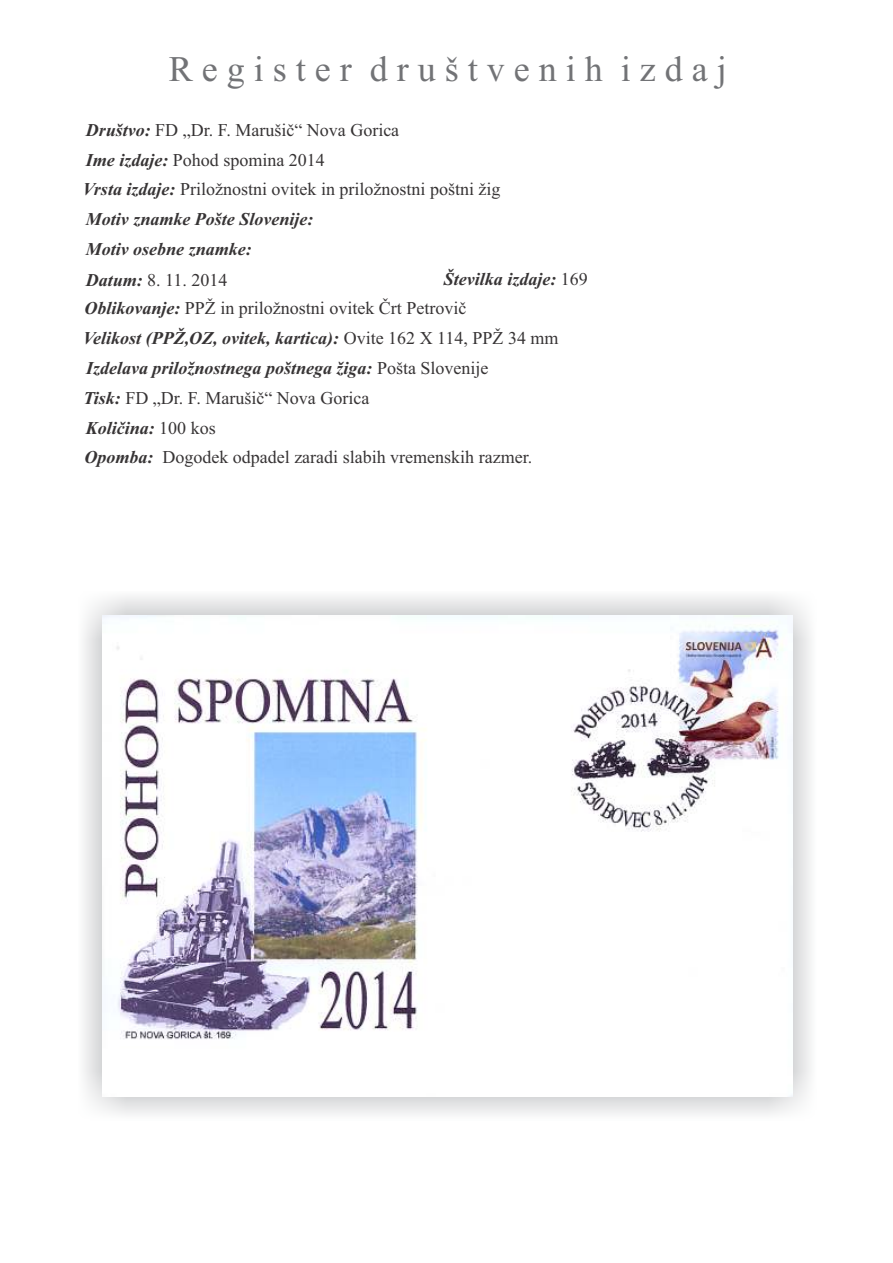
<style>
.page{position:relative;width:893px;height:1263px;background:#fff}
.page>*{position:absolute;margin:0;border:0;box-sizing:border-box;transform-origin:0 0}
.t1{font:36px "Times New Roman";color:#727376}
.t2{font:18px/29.5px "Times New Roman";color:#373435}
.t3{font:italic 700 18px/30.3px "Times New Roman";color:#373435}
.s1{font-weight:700;font-style:italic}
.s2{font-weight:400;font-style:normal}
</style>
<div class="page">
<img style="left:102px;top:616px;width:691px;height:481px">
<h1 class="t1" style="left:169px;top:56px;width:559px">R e g i s t e r d r u š t v e n i h i z d a j</h1>
<p class="t2" style="left:83px;top:117px;width:419px"><span class="s1">Društvo:</span> FD „Dr. F. Marušič“ Nova Gorica<br><span class="s1">Ime izdaje:</span> Pohod spomina 2014<br><span class="s1">Vrsta izdaje:</span> Priložnostni ovitek in priložnostni poštni žig</p>
<p class="t3" style="left:86px;top:206px;width:229px">Motiv znamke Pošte Slovenije:<br>Motiv osebne znamke:</p>
<p class="t2" style="left:86px;top:266px;width:143px"><span class="s1">Datum:</span> 8. 11. 2014</p>
<p class="t3" style="left:444px;top:266px;width:145px">Številka izdaje: <span class="s2">169</span></p>
<p class="t2" style="left:84px;top:295px;width:384px"><span class="s1">Oblikovanje:</span> PPŽ in priložnostni ovitek Črt Petrovič</p>
<p class="t3" style="left:83px;top:325px;width:477px">Velikost (PPŽ,OZ, ovitek, kartica): <span class="s2">Ovite 162 X 114, PPŽ 34 mm</span></p>
<p class="t3" style="left:86px;top:355px;width:404px">Izdelava priložnostnega poštnega žiga: <span class="s2">Pošta Slovenije</span></p>
<p class="t2" style="left:84px;top:385px;width:287px"><span class="s1">Tisk:</span> FD „Dr. F. Marušič“ Nova Gorica</p>
<p class="t2" style="left:84px;top:415px;width:449px"><span class="s1">Količina:</span> 100 kos<br><span class="s1">Opomba:</span> Dogodek odpadel zaradi slabih vremenskih razmer.</p>
</div>
